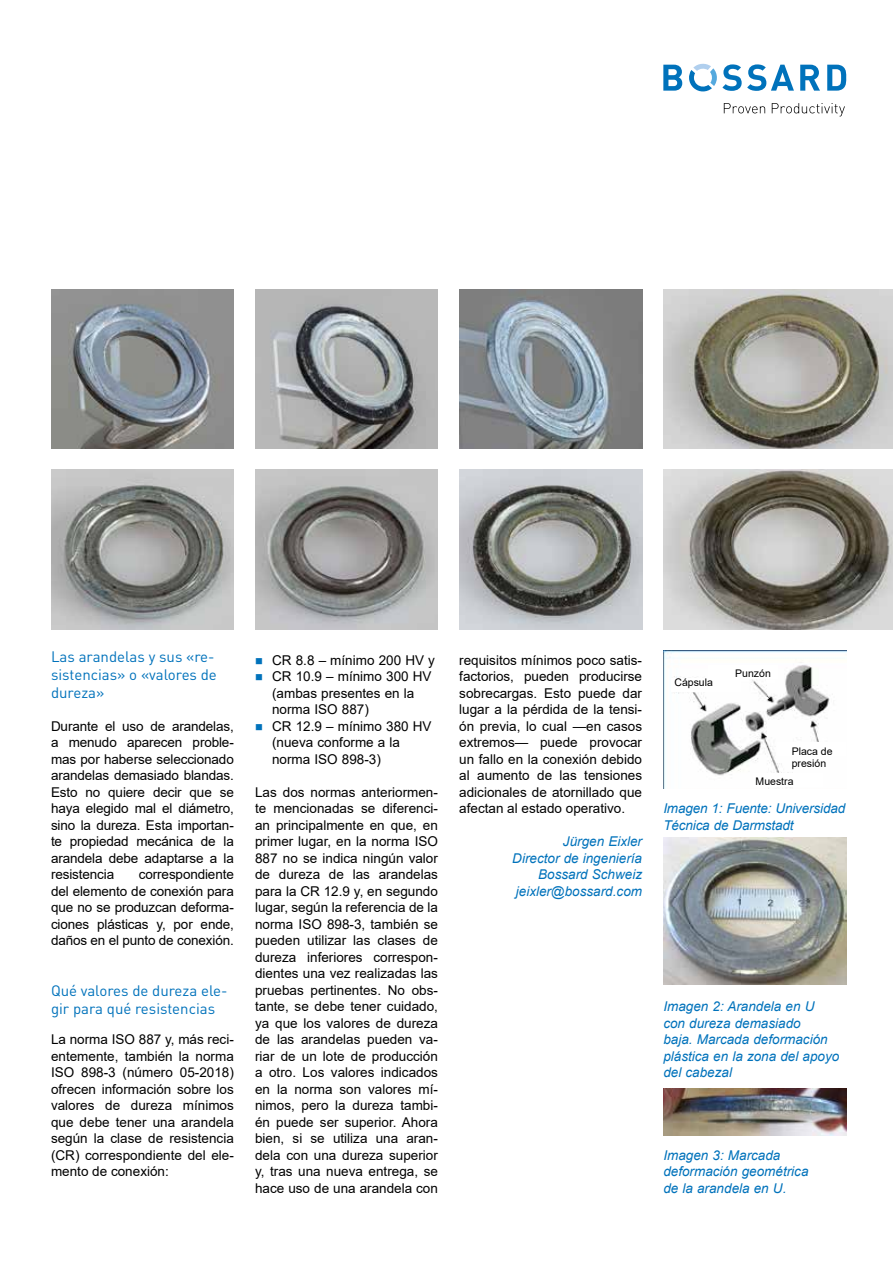
<style>
.page{position:relative;width:893px;height:1263px;background:#fff}
.page>*{position:absolute;margin:0;border:0;box-sizing:border-box;transform-origin:0 0}
.t1{font:15px/18px "DINOT";color:#0072bb}
.t2{font:13.5px/16.5px "Arial";color:#000;text-align:justify}
.t3{font:italic 13.5px/16.5px "Arial";color:#0072bb}
.t4{font:10.5px/12.6px "Arial";color:#000}
</style>
<div class="page">
<svg style="left:724px;top:103px;width:41px;height:10px"></svg>
<svg style="left:772px;top:103px;width:73px;height:13px"></svg>
<svg style="left:663px;top:65px;width:19px;height:26px"></svg>
<svg style="left:800px;top:65px;width:20px;height:26px"></svg>
<svg style="left:827px;top:65px;width:19px;height:26px"></svg>
<svg style="left:689px;top:64px;width:105px;height:28px"></svg>
<img style="left:663px;top:1089px;width:183px;height:46px">
<img style="left:663px;top:838px;width:183px;height:146px">
<img style="left:663px;top:651px;width:183px;height:138px">
<img style="left:51px;top:289px;width:183px;height:160px">
<img style="left:663px;top:470px;width:230px;height:159px">
<img style="left:459px;top:470px;width:183px;height:159px">
<img style="left:255px;top:470px;width:183px;height:159px">
<img style="left:459px;top:289px;width:183px;height:160px">
<img style="left:255px;top:289px;width:183px;height:160px">
<img style="left:51px;top:470px;width:183px;height:159px">
<img style="left:663px;top:289px;width:230px;height:160px">
<div style="left:709px;top:665px;width:69px;height:13px;background:#fff"></div>
<div style="left:671px;top:678px;width:69px;height:13px;background:#fff"></div>
<div style="left:754px;top:773px;width:69px;height:14px;background:#fff"></div>
<div style="left:777px;top:742px;width:69px;height:13px;background:#fff"></div>
<p class="t1" style="left:51px;top:647px;width:167px">Las arandelas y sus «re&shy;sistencias» o «valores de dureza»</p>
<p class="t2" style="left:51px;top:717px;width:184px">Durante el uso de arandelas, a menudo aparecen proble&shy;mas por haberse seleccionado arandelas demasiado blandas.<br>Esto no quiere decir que se haya elegido mal el diámetro, sino la dureza. Esta importan&shy;te propiedad mecánica de la arandela debe adaptarse a la resistencia</p>
<p class="t2" style="left:51px;top:866px;width:184px;text-indent:88px">correspondiente del elemento de conexión para que no se produzcan deforma&shy;ciones plásticas y, por ende, daños en el punto de conexión.</p>
<p class="t1" style="left:51px;top:981px;width:178px">Qué valores de dureza ele&shy;gir para qué resistencias</p>
<p class="t2" style="left:51px;top:1031px;width:184px">La norma ISO 887 y, más reci&shy;entemente, también la norma ISO 898-3 (número 05-2018) ofrecen información sobre los valores de dureza mínimos que debe tener una arandela según la clase de resistencia (CR) correspondiente del ele&shy;mento de conexión:</p>
<p class="t2" style="left:272px;top:651px;width:164px;text-align:left">CR 8.8 – mínimo 200 HV y<br>CR 10.9 – mínimo 300 HV (ambas presentes en la norma ISO 887)<br>CR 12.9 – mínimo 380 HV (nueva conforme a la norma ISO 898-3)</p>
<p class="t2" style="left:255px;top:783px;width:184px">Las dos normas anteriormen&shy;te mencionadas se diferenci&shy;an principalmente en que, en primer lugar, en la norma ISO 887 no se indica ningún valor de dureza de las arandelas para la CR 12.9 y, en segundo lugar, según la referencia de la norma ISO 898-3, también se pueden utilizar las clases de dureza inferiores correspon&shy;dientes una vez realizadas las pruebas pertinentes. No obs&shy;tante, se debe tener cuidado, ya que los valores de dureza de las arandelas pueden va&shy;riar de un lote de producción a otro. Los valores indicados en la norma son valores mí&shy;nimos, pero la dureza tambi&shy;én puede ser superior. Ahora bien, si se utiliza una aran&shy;dela con una dureza superior y, tras una nueva entrega, se hace uso de una arandela con</p>
<p class="t2" style="left:459px;top:651px;width:184px">requisitos mínimos poco satis&shy;factorios, pueden producirse sobrecargas. Esto puede dar lugar a la pérdida de la tensi&shy;ón previa, lo cual —en casos extremos— puede provocar un fallo en la conexión debido al aumento de las tensiones adicionales de atornillado que afectan al estado operativo.</p>
<p class="t3" style="left:512px;top:833px;width:131px;text-align:right">Jürgen Eixler<br>Director de ingeniería<br>Bossard Schweiz jeixler@bossard.com</p>
<p class="t4" style="left:674px;top:676px;width:40px">Cápsula</p>
<p class="t4" style="left:735px;top:666px;width:37px">Punzón</p>
<p class="t4" style="left:792px;top:745px;width:42px">Placa de presión</p>
<p class="t4" style="left:756px;top:774px;width:39px">Muestra</p>
<p class="t3" style="left:663px;top:800px;width:183px">Imagen 1: Fuente: Universidad<br>Técnica de Darmstadt</p>
<p class="t3" style="left:663px;top:998px;width:177px">Imagen 2: Arandela en U con dureza demasiado<br>baja. Marcada deformación plástica en la zona del apoyo del cabezal</p>
<p class="t3" style="left:663px;top:1147px;width:147px">Imagen 3: Marcada deformación geométrica de la arandela en U.</p>
</div>
